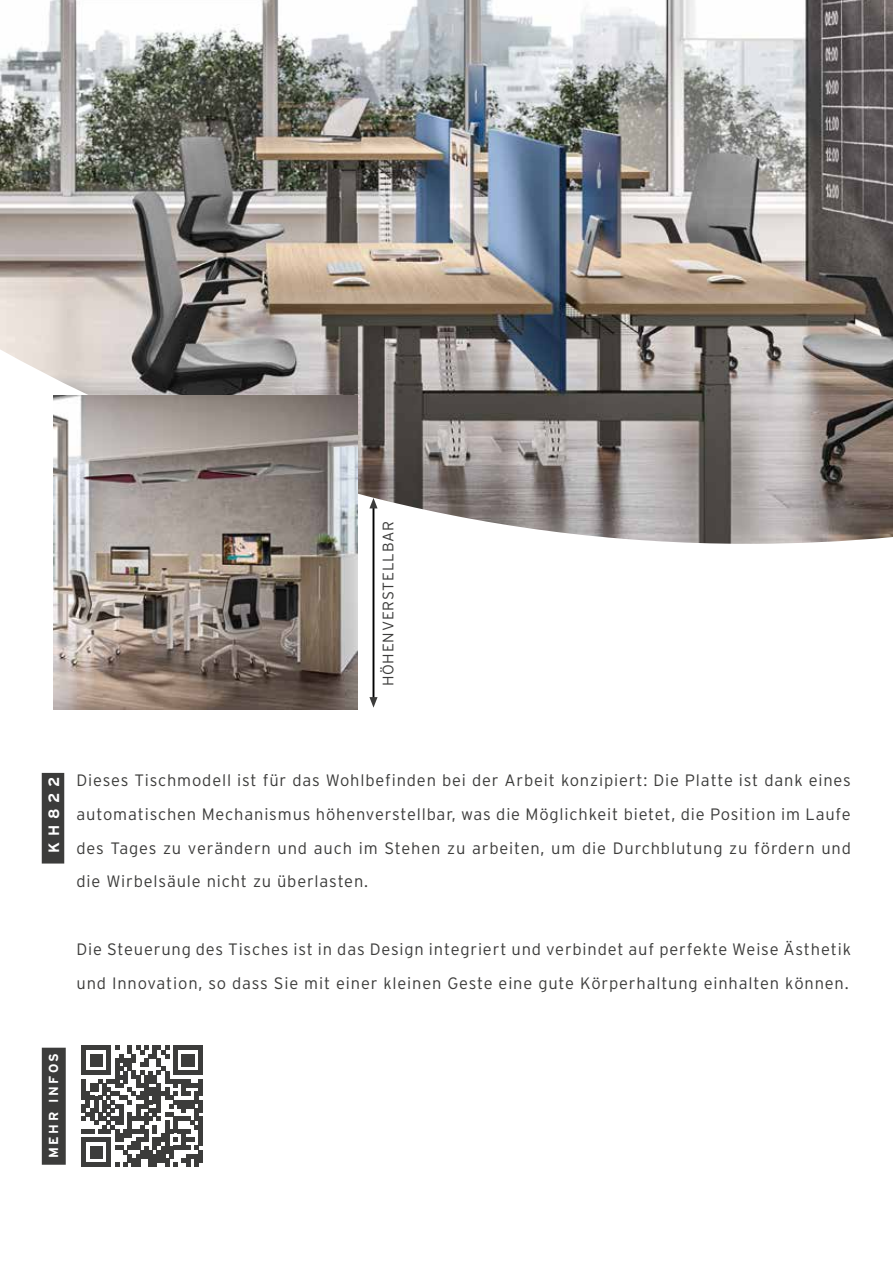
<style>
.page{position:relative;width:893px;height:1263px;background:#fff}
.page>*{position:absolute;margin:0;border:0;box-sizing:border-box;transform-origin:0 0}
.t1{font:300 16.5px/33.8px "Interstate";letter-spacing:.05em;color:#3c3c3b;text-align:justify}
.t2{font:300 15.3px "Interstate";letter-spacing:.05em;color:#3c3c3b}
.t3{font:700 15px "Interstate";letter-spacing:.39em;color:#fff}
.t4{font:700 13.05px "Interstate";letter-spacing:.2em;color:#fff}
</style>
<div class="page">
<img style="left:0;top:0;width:893px;height:544px">
<svg style="left:82px;top:1046px;width:116px;height:121px"></svg>
<hr style="left:194px;top:1154px;width:4px;height:13px;background:#3c3c3b">
<div style="left:198px;top:1046px;width:5px;height:8px;background:#3c3c3b"></div>
<div style="left:198px;top:1054px;width:5px;height:8px;background:#3c3c3b"></div>
<div style="left:198px;top:1062px;width:5px;height:13px;background:#3c3c3b"></div>
<div style="left:198px;top:1079px;width:5px;height:17px;background:#3c3c3b"></div>
<div style="left:198px;top:1100px;width:5px;height:12px;background:#3c3c3b"></div>
<div style="left:198px;top:1116px;width:5px;height:30px;background:#3c3c3b"></div>
<div style="left:198px;top:1150px;width:5px;height:12px;background:#3c3c3b"></div>
<div style="left:42px;top:1048px;width:24px;height:117px;background:#3c3c3b"></div>
<div style="left:42px;top:773px;width:22px;height:90px;background:#3c3c3b"></div>
<img style="left:53px;top:395px;width:304px;height:314px">
<hr style="left:373px;top:502px;width:1px;height:200px;background:#000">
<svg style="left:369px;top:498px;width:9px;height:10px"></svg>
<svg style="left:369px;top:697px;width:9px;height:11px"></svg>
<p class="t2" style="left:379px;top:686px;width:167px;rotate:-90deg">HÖHENVERSTELLBAR</p>
<p class="t3" style="left:45px;top:853px;width:78px;rotate:-90deg">KH822</p>
<p class="t1" style="left:77px;top:763px;width:776px">Dieses Tischmodell ist für das Wohlbefinden bei der Arbeit konzipiert: Die Platte ist dank eines automatischen Mechanismus höhenverstellbar, was die Möglichkeit bietet, die Position im Laufe des Tages zu verändern und auch im Stehen zu arbeiten, um die Durchblutung zu fördern und die Wirbelsäule nicht zu überlasten.</p>
<p class="t1" style="left:77px;top:932px;width:776px">Die Steuerung des Tisches ist in das Design integriert und verbindet auf perfekte Weise Ästhetik und Innovation, so dass Sie mit einer kleinen Geste eine gute Körperhaltung einhalten können.</p>
<p class="t4" style="left:46px;top:1158px;width:107px;rotate:-90deg">MEHR INFOS</p>
</div>
